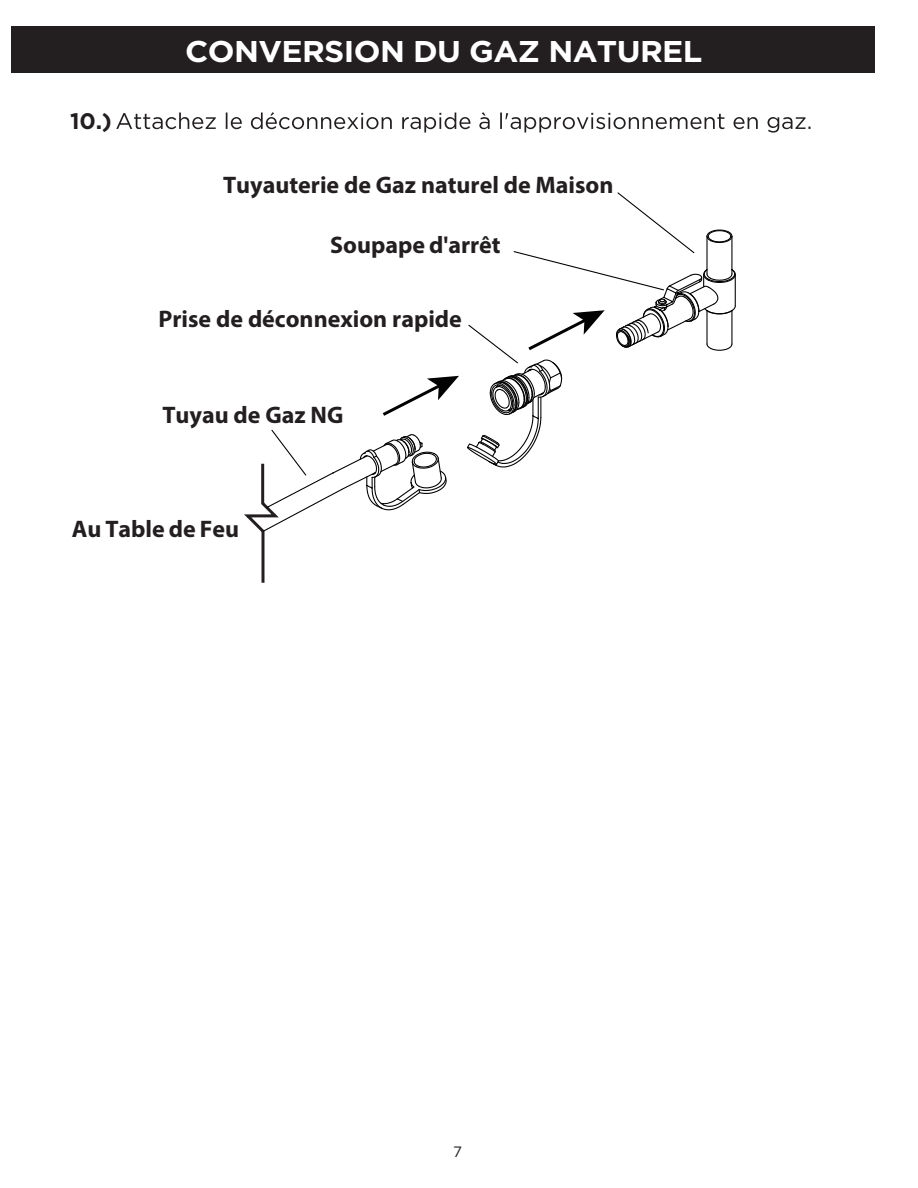
<style>
.page{position:relative;width:918px;height:1188px;background:#fff}
.page>*{position:absolute;margin:0;border:0;box-sizing:border-box;transform-origin:0 0}
.t1{font:700 30px "Gotham";letter-spacing:-.02em;color:#fff;scale:1.05 1}
.t2{font:700 24px "Myriad Pro";color:#231f20}
.t3{font:700 22.5px "Gotham";color:#231f20}
.t4{font:15px "Gotham";color:#231f20}
</style>
<div class="page">
<div style="left:11px;top:26px;width:864px;height:47px;background:#231f20"></div>
<svg style="left:116px;top:112px;width:695px;height:21px"></svg>
<svg style="left:244px;top:429px;width:63px;height:154px"></svg>
<svg style="left:359px;top:192px;width:377px;height:319px"></svg>
<p class="t3" style="left:70px;top:106px;width:43px">10.)</p>
<p class="t1" style="left:185px;top:31px;width:494px">CONVERSION DU GAZ NATUREL</p>
<p class="t2" style="left:223px;top:169px;width:392px">Tuyauterie de Gaz naturel de Maison</p>
<p class="t2" style="left:330px;top:229px;width:172px">Soupape d'arrêt</p>
<p class="t2" style="left:159px;top:303px;width:305px">Prise de déconnexion rapide</p>
<p class="t2" style="left:162px;top:399px;width:183px">Tuyau de Gaz NG</p>
<p class="t2" style="left:72px;top:513px;width:169px">Au Table de Feu</p>
<p class="t4" style="left:453px;top:1142px;width:10px">7</p>
</div>
